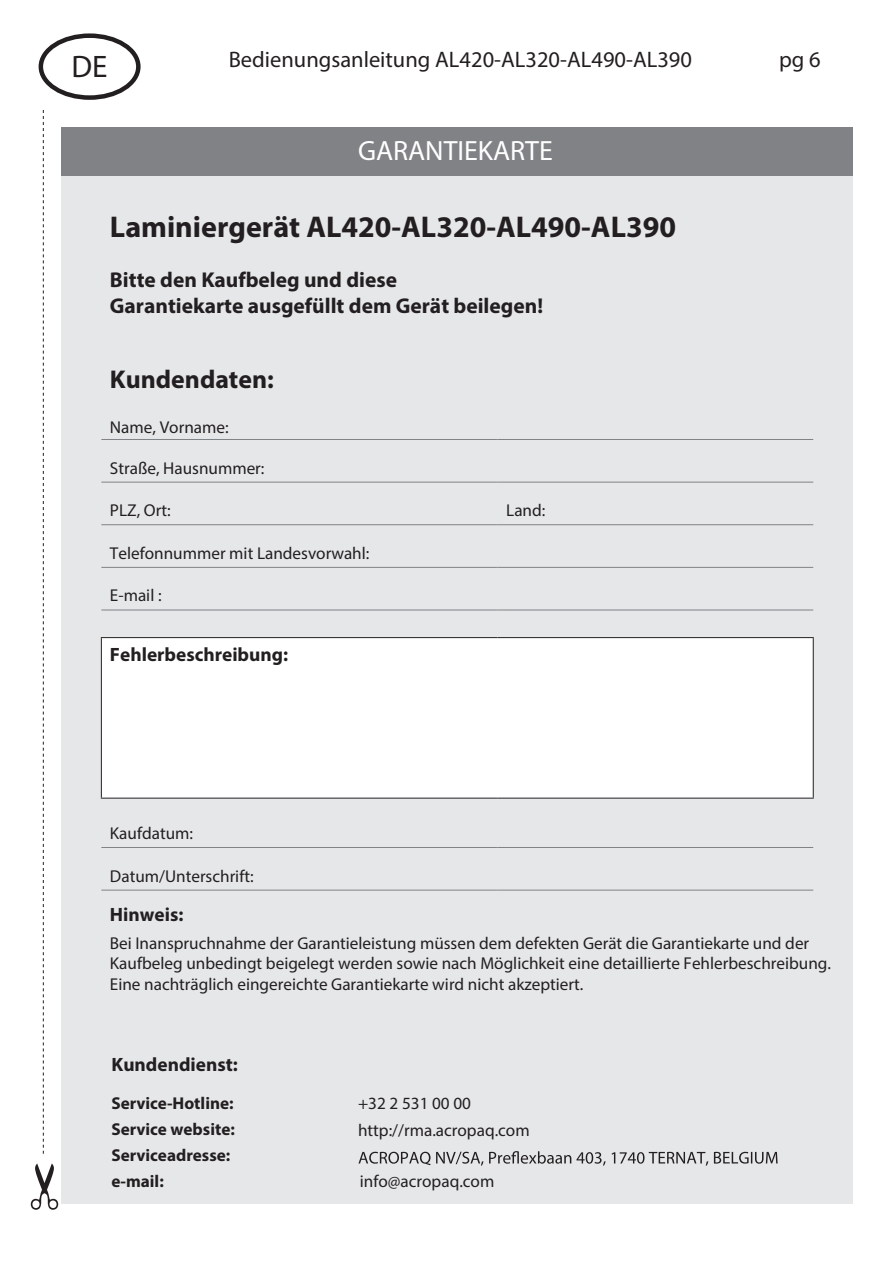
<style>
.page{position:relative;width:893px;height:1263px;background:#fff}
.page>*{position:absolute;margin:0;border:0;box-sizing:border-box;transform-origin:0 0}
.t1{font:31.2px "Myriad Pro";color:#231f20}
.t2{font:700 30px "Myriad Pro";color:#231f20}
.t3{font:27.9px "Myriad Pro";color:#fff}
.t4{font:700 25.8px "Myriad Pro";color:#231f20}
.t5{font:22.5px "Myriad Pro";color:#231f20}
.t6{font:700 21.45px/25.8px "Myriad Pro";color:#231f20}
.t7{font:700 19.35px "Myriad Pro";color:#231f20}
.t8{font:17.25px/20.5px "Myriad Pro";color:#231f20}
.t9{font:700 17.25px/26px "Myriad Pro";color:#231f20}
</style>
<div class="page">
<svg style="left:43px;top:110px;width:1px;height:1044px"></svg>
<svg style="left:31px;top:1163px;width:27px;height:47px"></svg>
<div style="left:61px;top:155px;width:792px;height:1049px;background:#e6e7e9"></div>
<div style="left:62px;top:127px;width:791px;height:49px;background:#808285"></div>
<div style="left:101px;top:638px;width:712px;height:160px;background:#fff"></div>
<hr style="left:101px;top:637px;width:397px;height:1px;background:#231f20">
<hr style="left:101px;top:638px;width:1px;height:159px;background:#231f20">
<hr style="left:498px;top:637px;width:316px;height:1px;background:#231f20">
<hr style="left:813px;top:638px;width:1px;height:159px;background:#231f20">
<hr style="left:101px;top:798px;width:397px;height:1px;background:#231f20">
<hr style="left:498px;top:798px;width:316px;height:1px;background:#231f20">
<hr style="left:101px;top:439px;width:397px;height:1px;background:#808285">
<hr style="left:498px;top:439px;width:315px;height:1px;background:#808285">
<hr style="left:101px;top:482px;width:397px;height:1px;background:#808285">
<hr style="left:498px;top:482px;width:315px;height:1px;background:#808285">
<hr style="left:101px;top:524px;width:397px;height:1px;background:#808285">
<hr style="left:498px;top:524px;width:315px;height:1px;background:#808285">
<hr style="left:101px;top:567px;width:397px;height:1px;background:#808285">
<hr style="left:498px;top:567px;width:315px;height:1px;background:#808285">
<hr style="left:101px;top:610px;width:397px;height:1px;background:#808285">
<hr style="left:498px;top:610px;width:315px;height:1px;background:#808285">
<hr style="left:101px;top:847px;width:397px;height:1px;background:#808285">
<hr style="left:498px;top:847px;width:315px;height:1px;background:#808285">
<hr style="left:101px;top:890px;width:397px;height:1px;background:#808285">
<hr style="left:498px;top:890px;width:315px;height:1px;background:#808285">
<svg style="left:358px;top:1151px;width:420px;height:14px"></svg>
<div style="left:39px;top:33px;width:102px;height:67px;border:4px solid #231f20;border-radius:50%"></div>
<h1 class="t1" style="left:72px;top:55px;width:38px">DE</h1>
<h3 class="t5" style="left:229px;top:50px;width:465px">Bedienungsanleitung AL420-AL320-AL490-AL390</h3>
<h3 class="t5" style="left:779px;top:50px;width:43px">pg 6</h3>
<h3 class="t3" style="left:358px;top:140px;width:196px">GARAN EIT KARTE</h3>
<h2 class="t2" style="left:110px;top:216px;width:568px">Laminiergerät AL420-AL320-AL490-AL390</h2>
<p class="t6" style="left:110px;top:269px;width:435px">Bitte den Kaufbeleg und diese<br>Garantiekarte ausgefüllt dem Gerät beilegen!</p>
<h3 class="t4" style="left:110px;top:370px;width:165px">Kundendaten:</h3>
<p class="t8" style="left:110px;top:419px;width:120px">Name, Vorname:</p>
<p class="t8" style="left:110px;top:459px;width:156px">Straße, Hausnummer:</p>
<p class="t8" style="left:110px;top:501px;width:62px">PLZ, Ort:</p>
<p class="t8" style="left:506px;top:501px;width:41px">Land:</p>
<p class="t8" style="left:110px;top:544px;width:261px">Telefonnummer mit Landesvorwahl:</p>
<p class="t8" style="left:110px;top:587px;width:53px">E-mail :</p>
<p class="t7" style="left:110px;top:647px;width:180px">Fehlerbeschreibung:</p>
<p class="t8" style="left:110px;top:824px;width:85px">Kaufdatum:</p>
<p class="t8" style="left:110px;top:867px;width:145px">Datum/Unterschrift:</p>
<p class="t7" style="left:110px;top:907px;width:75px">Hinweis:</p>
<p class="t8" style="left:110px;top:934px;width:723px">Bei Inanspruchnahme der Garantieleistung müssen dem defekten Gerät die Garantiekarte und der<br>Kaufbeleg unbedingt beigelegt werden sowie nach Möglichkeit eine detaillierte Fehlerbeschreibung.<br>Eine nachträglich eingereichte Garantiekarte wird nicht akzeptiert.</p>
<p class="t7" style="left:111px;top:1057px;width:128px">Kundendienst:</p>
<p class="t9" style="left:111px;top:1091px;width:125px">Service-Hotline:<br>Service website:<br>Serviceadresse: e-mail:</p>
<p class="t8" style="left:358px;top:1091px;width:173px;line-height:26.8px">+32 2 531 00 00 http://rma.acropaq.com</p>
<p class="t8" style="left:360px;top:1172px;width:136px">info@acropaq.com</p>
</div>
